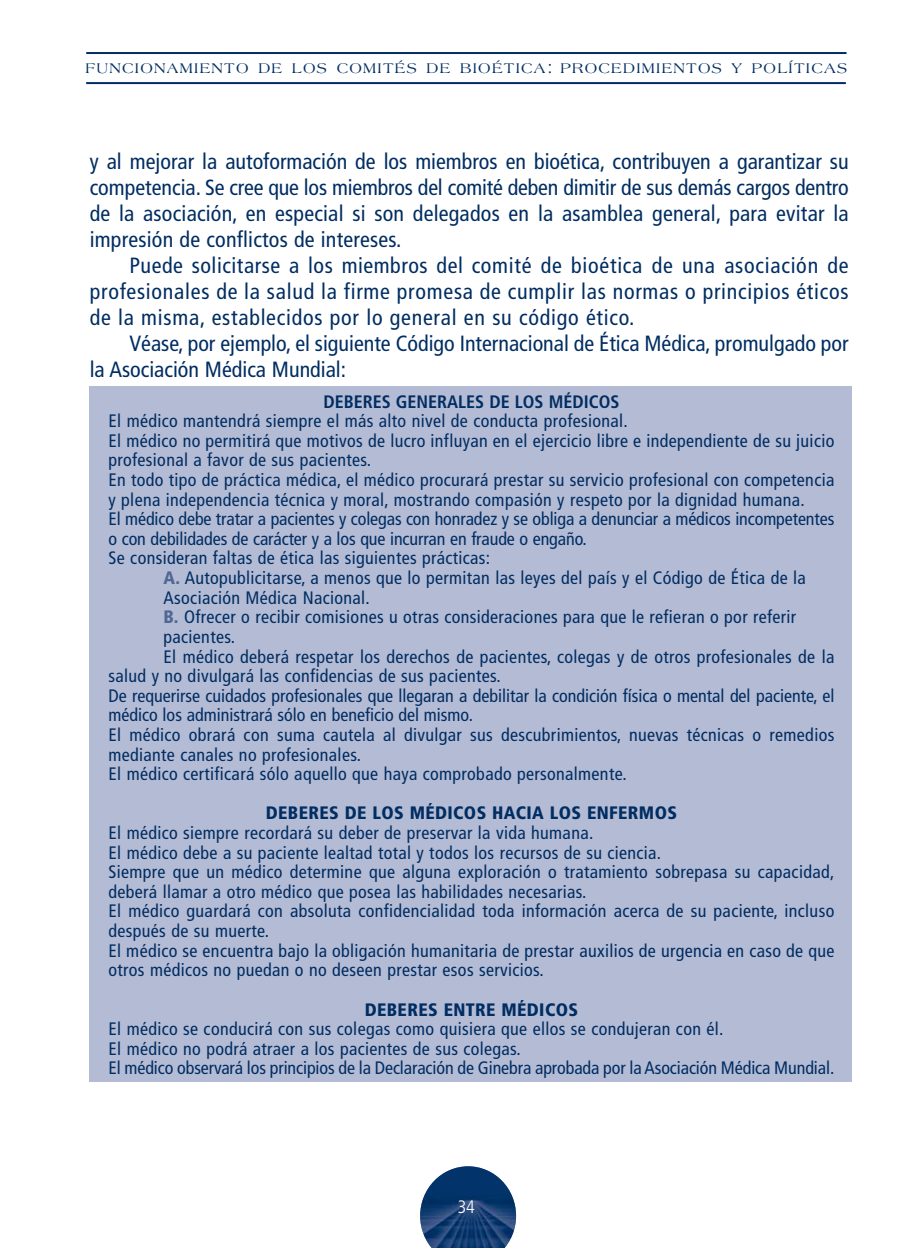
<style>
.page{position:relative;width:908px;height:1248px;background:#fff}
.page>*{position:absolute;margin:0;border:0;box-sizing:border-box;transform-origin:0 0}
.t1{font:condensed 22px/26px "Frutiger";letter-spacing:.005em;color:#002d62;text-align:justify}
.t2{font:condensed 18px/19.6px "Frutiger";letter-spacing:.02em;color:#002d62}
.t3{font:condensed 18px "Frutiger";letter-spacing:-.005em;color:#002d62}
.t4{font:condensed 18px "Frutiger";color:#002d62}
.t5{font:900 condensed 18px "Frutiger";letter-spacing:.02em;color:#002d62}
.t6{font:700 condensed 18px "Frutiger";color:#002d62}
.t7{font:300 condensed 18px "Frutiger";color:#fff}
.t8{font:15px "Americana";letter-spacing:.085em;color:#002d62}
.s1{font-size:20px}
.s2{font-weight:900;color:#506794}
</style>
<div class="page">
<img style="left:420px;top:1166px;width:96px;height:81px">
<hr style="left:86px;top:52px;width:760px;height:2px;background:#002d62">
<hr style="left:86px;top:82px;width:759px;height:2px;background:#002d62">
<div style="left:89px;top:386px;width:762px;height:695px;background:#b4bbd4"></div>
<p class="t8" style="left:85px;top:62px;width:762px">FUNCIONAMIENTO DE LOS COMITÉS DE BIOÉTICA<span class="s1">:</span> PROCEDIMIENTOS Y POLÍTICAS</p>
<p class="t1" style="left:90px;top:150px;width:760px">y al mejorar la autoformación de los miembros en bioética, contribuyen a garantizar su competencia. Se cree que los miembros del comité deben dimitir de sus demás cargos dentro de la asociación, en especial si son delegados en la asamblea general, para evitar la impresión de conflictos de intereses.</p>
<p class="t1" style="left:90px;top:254px;width:760px;text-indent:40px">Puede solicitarse a los miembros del comité de bioética de una asociación de profesionales de la salud la firme promesa de cumplir las normas o principios éticos de la misma, establecidos por lo general en su código ético.</p>
<p class="t1" style="left:90px;top:332px;width:760px;text-indent:40px">Véase, por ejemplo, el siguiente Código Internacional de Ética Médica, promulgado por la Asociación Médica Mundial:</p>
<p class="t6" style="left:323px;top:394px;width:297px">DEBERES GENERALES DE LOS MÉDICOS</p>
<p class="t2" style="left:108px;top:412px;width:520px">El médico mantendrá siempre el más alto nivel de conducta profesional.</p>
<p class="t2" style="left:108px;top:432px;width:727px">El médico no permitirá que motivos de lucro influyan en el ejercicio libre e independiente de su juicio</p>
<p class="t2" style="left:108px;top:451px;width:264px">profesional a favor de sus pacientes.</p>
<p class="t2" style="left:108px;top:471px;width:727px">En todo tipo de práctica médica, el médico procurará prestar su servicio profesional con competencia</p>
<p class="t2" style="left:108px;top:491px;width:697px">y plena independencia técnica y moral, mostrando compasión y respeto por la dignidad humana.</p>
<p class="t3" style="left:108px;top:511px;width:727px">El médico debe tratar a pacientes y colegas con honradez y se obliga a denunciar a médicos incompetentes</p>
<p class="t3" style="left:108px;top:531px;width:479px">o con debilidades de carácter y a los que incurran en fraude o engaño.</p>
<p class="t2" style="left:108px;top:549px;width:383px">Se consideran faltas de ética las siguientes prácticas:</p>
<p class="t2" style="left:163px;top:569px;width:643px"><span class="s2">A.</span> Autopublicitarse, a menos que lo permitan las leyes del país y el Código de Ética de la</p>
<p class="t2" style="left:163px;top:589px;width:208px">Asociación Médica Nacional.</p>
<p class="t2" style="left:163px;top:608px;width:633px"><span class="s2">B.</span> Ofrecer o recibir comisiones u otras consideraciones para que le refieran o por referir</p>
<p class="t2" style="left:163px;top:628px;width:73px">pacientes.</p>
<p class="t2" style="left:163px;top:647px;width:672px">El médico deberá respetar los derechos de pacientes, colegas y de otros profesionales de la</p>
<p class="t2" style="left:108px;top:667px;width:393px">salud y no divulgará las confidencias de sus pacientes.</p>
<p class="t4" style="left:108px;top:688px;width:727px">De requerirse cuidados profesionales que llegaran a debilitar la condición física o mental del paciente, el</p>
<p class="t4" style="left:108px;top:707px;width:366px">médico los administrará sólo en beneficio del mismo.</p>
<p class="t2" style="left:108px;top:726px;width:727px">El médico obrará con suma cautela al divulgar sus descubrimientos, nuevas técnicas o remedios</p>
<p class="t2" style="left:108px;top:746px;width:254px">mediante canales no profesionales.</p>
<p class="t2" style="left:108px;top:765px;width:519px">El médico certificará sólo aquello que haya comprobado personalmente.</p>
<p class="t5" style="left:266px;top:805px;width:412px">DEBERES DE LOS MÉDICOS HACIA LOS ENFERMOS</p>
<p class="t2" style="left:108px;top:824px;width:727px">El médico siempre recordará su deber de preservar la vida humana.<br>El médico debe a su paciente lealtad total y todos los recursos de su ciencia.<br>Siempre que un médico determine que alguna exploración o tratamiento sobrepasa su capacidad, deberá llamar a otro médico que posea las habilidades necesarias.<br>El médico guardará con absoluta confidencialidad toda información acerca de su paciente, incluso después de su muerte.<br>El médico se encuentra bajo la obligación humanitaria de prestar auxilios de urgencia en caso de que otros médicos no puedan o no deseen prestar esos servicios.</p>
<p class="t5" style="left:364px;top:1001px;width:215px">DEBERES ENTRE MÉDICOS</p>
<p class="t2" style="left:108px;top:1020px;width:727px">El médico se conducirá con sus colegas como quisiera que ellos se condujeran con él.<br>El médico no podrá atraer a los pacientes de sus colegas.<br>El médico observará los principios de la Declaración de Ginebra aprobada por la Asociación Médica Mundial.</p>
<p class="t7" style="left:457px;top:1199px;width:19px">34</p>
</div>
